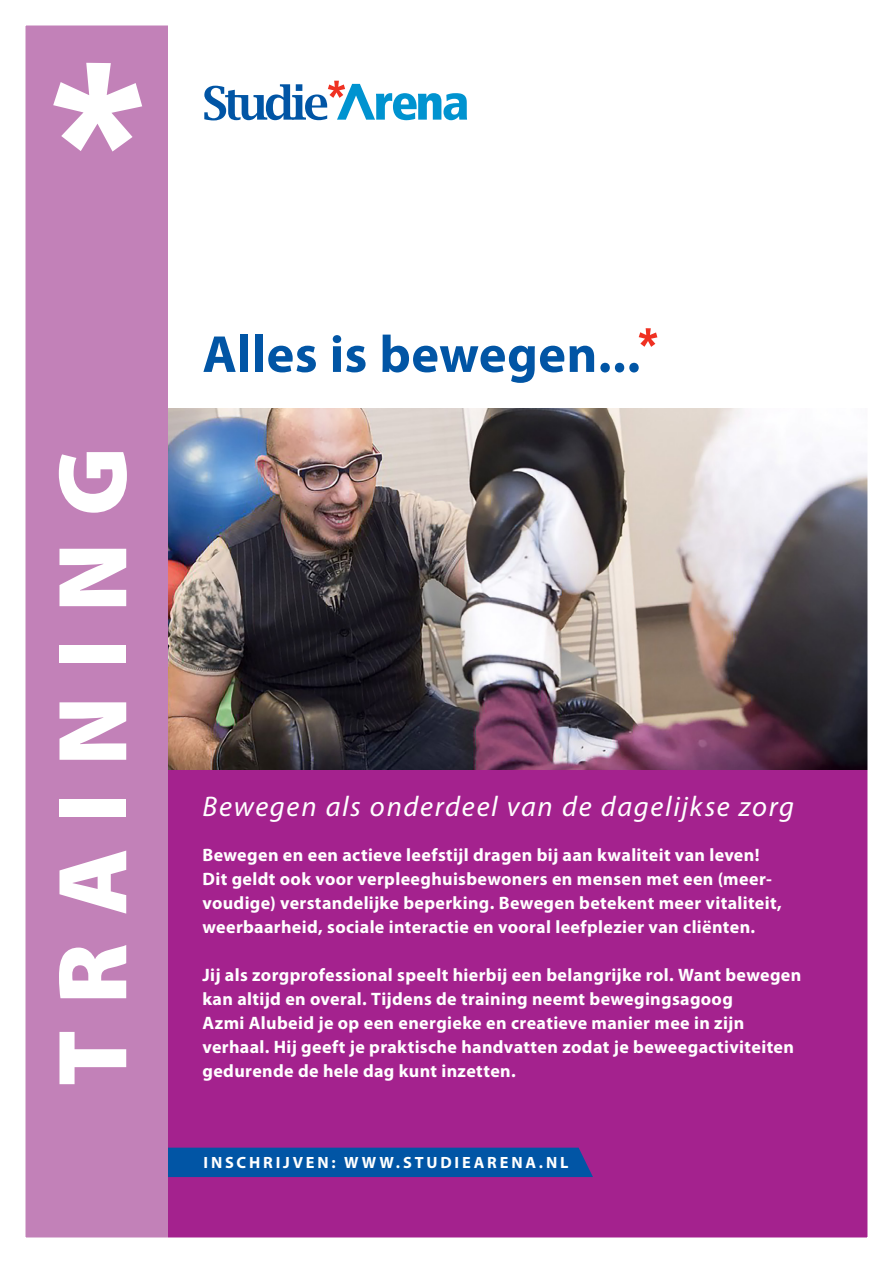
<style>
.page{position:relative;width:893px;height:1263px;background:#fff}
.page>*{position:absolute;margin:0;border:0;box-sizing:border-box;transform-origin:0 0}
.t1{font:900 99px "Myriad Pro";letter-spacing:.27em;color:#fff}
.KOP{font:700 52.5px "Myriad Pro";letter-spacing:.005em;color:#0155a5}
.PLAT{font:italic 28.5px "Myriad Pro";letter-spacing:.06em;color:#fff}
.TUSSENKOP{font:700 18px/24px "Myriad Pro";letter-spacing:.02em;color:#fff}
.t2{font:700 16.35px "Myriad Pro";letter-spacing:.175em;color:#fff}
</style>
<div class="page">
<div style="left:14px;top:438px;width:866px;height:818px;background:#a4228e"></div>
<div style="left:168px;top:1148px;width:425px;height:29px;background:#0155a5"></div>
<img style="left:168px;top:408px;width:698px;height:362px">
<div style="left:14px;top:13px;width:154px;height:1229px;background:#c281b8"></div>
<svg style="left:639px;top:328px;width:18px;height:19px"></svg>
<svg style="left:204px;top:81px;width:263px;height:39px"></svg>
<div style="left:0;top:0;width:893px;height:1263px;border:26px solid #fff"></div>
<svg style="left:53px;top:63px;width:89px;height:89px"></svg>
<p class="t1" style="left:37px;top:1086px;width:641px;rotate:-90deg">TRAINING</p>
<p class="KOP" style="left:202px;top:325px;width:439px">Alles is bewegen...</p>
<p class="PLAT" style="left:202px;top:791px;width:593px">Bewegen als onderdeel van de dagelijkse zorg</p>
<p class="TUSSENKOP" style="left:202px;top:844px;width:558px">Bewegen en een actieve leefstijl dragen bij aan kwaliteit van leven!</p>
<p class="TUSSENKOP" style="left:202px;top:868px;width:581px">Dit geldt ook voor verpleeghuisbewoners en mensen met een (meer&shy;voudige) verstandelijke beperking. Bewegen betekent meer vitaliteit, weerbaarheid, sociale interactie en vooral leefplezier van cliënten.</p>
<p class="TUSSENKOP" style="left:202px;top:964px;width:600px">Jij als zorgprofessional speelt hierbij een belangrijke rol. Want bewegen kan altijd en overal. Tijdens de training neemt bewegingsagoog</p>
<p class="TUSSENKOP" style="left:202px;top:1012px;width:543px">Azmi Alubeid je op een energieke en creatieve manier mee in zijn</p>
<p class="TUSSENKOP" style="left:202px;top:1036px;width:593px">verhaal. Hij geeft je praktische handvatten zodat je beweegactiviteiten gedurende de hele dag kunt inzetten.</p>
<p class="t2" style="left:203px;top:1153px;width:367px">INSCHRIJVEN: WWW.STUDIEARENA.NL</p>
</div>
